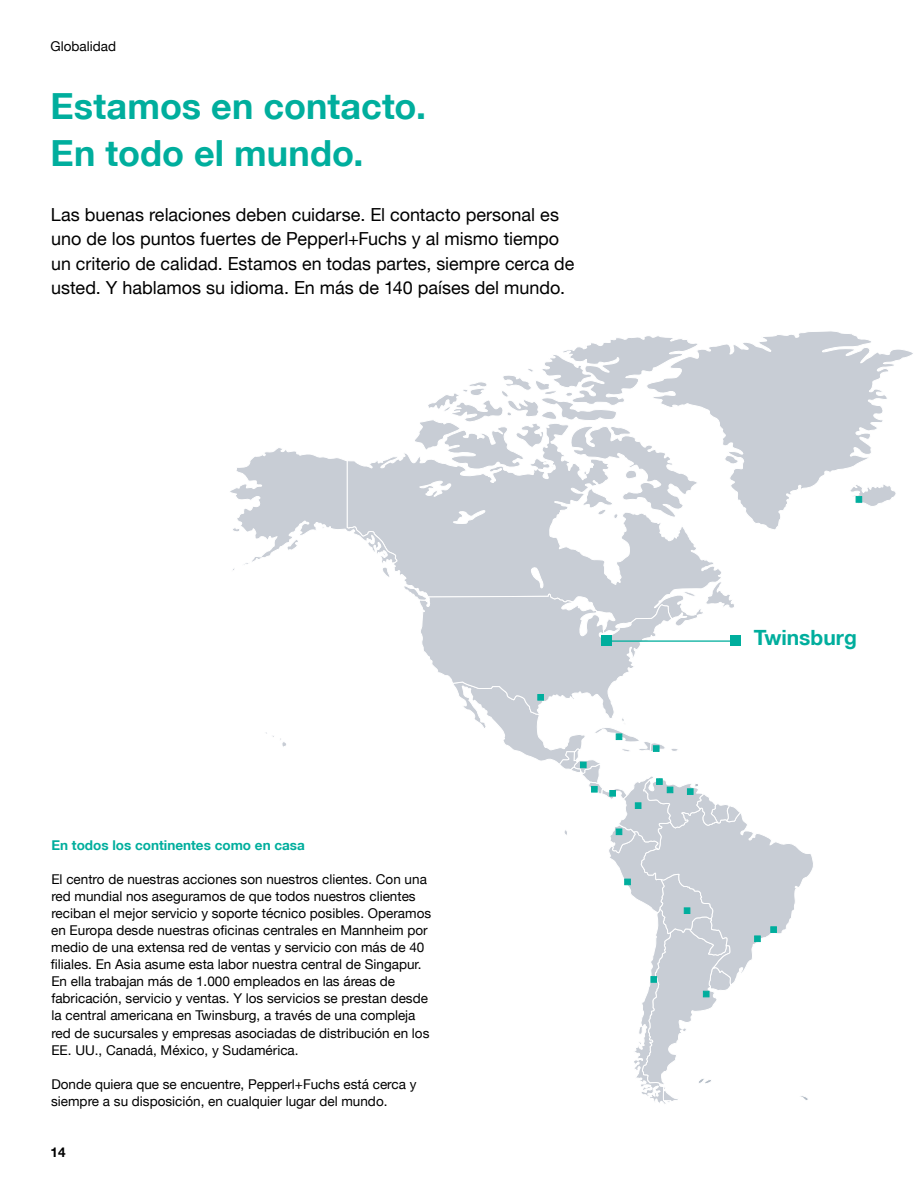
<style>
.page{position:relative;width:918px;height:1188px;background:#fff}
.page>*{position:absolute;margin:0;border:0;box-sizing:border-box;transform-origin:0 0}
.t1{font:700 36px/46.8px "Helvetica Neue LT";color:#00ae9d}
.t2{font:700 21px "Helvetica Neue LT";color:#00ae9d}
.t3{font:18px/24.3px "Helvetica Neue LT";color:#000}
.t4{font:13.5px/17px "Helvetica Neue LT";color:#000}
.t5{font:700 13.5px "Helvetica Neue LT";color:#00ae9d}
.t6{font:700 13.5px "Helvetica Neue LT";color:#000}
</style>
<div class="page">
<svg style="left:736px;top:331px;width:177px;height:199px"></svg>
<svg style="left:415px;top:336px;width:321px;height:290px"></svg>
<svg style="left:230px;top:446px;width:443px;height:301px"></svg>
<svg style="left:850px;top:484px;width:48px;height:24px"></svg>
<hr style="left:609px;top:640px;width:127px;height:2px;background:#00ae9d">
<svg style="left:856px;top:496px;width:6px;height:7px"></svg>
<svg style="left:452px;top:682px;width:361px;height:422px"></svg>
<div style="left:687px;top:788px;width:6px;height:7px;background:#00ae9d;border:1px solid #00ae9d"></div>
<div style="left:601px;top:636px;width:11px;height:10px;background:#00ae9d"></div>
<div style="left:731px;top:636px;width:10px;height:10px;background:#00ae9d"></div>
<p class="t4" style="left:51px;top:38px;width:67px">Globalidad</p>
<h1 class="t1" style="left:51px;top:82px;width:377px">Estamos en contacto.<br>En todo el mundo.</h1>
<p class="t3" style="left:51px;top:202px;width:525px">Las buenas relaciones deben cuidarse. El contacto personal es uno de los puntos fuertes de Pepperl+Fuchs y al mismo tiempo un criterio de calidad. Estamos en todas partes, siempre cerca de usted. Y hablamos su idioma. En más de 140 países del mundo.</p>
<p class="t5" style="left:51px;top:837px;width:255px">En todos los continentes como en casa</p>
<p class="t4" style="left:51px;top:871px;width:382px">El centro de nuestras acciones son nuestros clientes. Con una red mundial nos aseguramos de que todos nuestros clientes reciban el mejor servicio y soporte técnico posibles. Operamos en Europa desde nuestras oficinas centrales en Mannheim por medio de una extensa red de ventas y servicio con más de 40 filiales. En Asia asume esta labor nuestra central de Singapur.<br>En ella trabajan más de 1.000 empleados en las áreas de fabricación, servicio y ventas. Y los servicios se prestan desde la central americana en Twinsburg, a través de una compleja red de sucursales y empresas asociadas de distribución en los EE. UU., Canadá, México, y Sudamérica.</p>
<p class="t4" style="left:51px;top:1075px;width:367px">Donde quiera que se encuentre, Pepperl+Fuchs está cerca y siempre a su disposición, en cualquier lugar del mundo.</p>
<p class="t6" style="left:51px;top:1143px;width:17px">14</p>
<h2 class="t2" style="left:754px;top:625px;width:105px">Twinsburg</h2>
</div>
